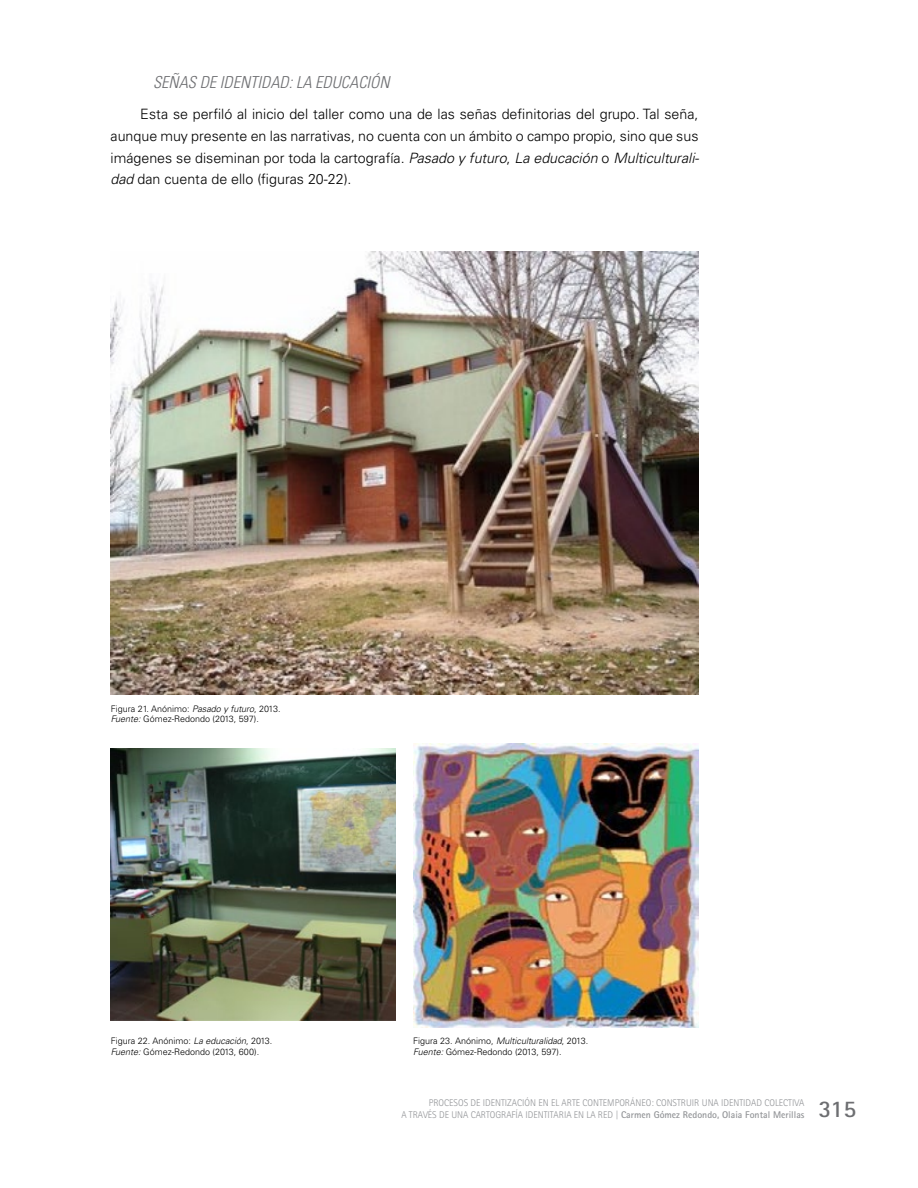
<style>
.page{position:relative;width:918px;height:1188px;background:#fff}
.page>*{position:absolute;margin:0;border:0;box-sizing:border-box;transform-origin:0 0}
.t1{font:700 24px "Rotis Sans Serif Std";color:#6d6e71}
.t2{font:italic 300 condensed 16.5px "Univers LT Std";color:#6d6e71}
.t3{font:300 14.25px/21.8px "Univers LT Std";color:#000;text-align:justify}
.t4{font:300 9.75px/11.7px "Rotis Sans Serif Std";color:#939598;text-align:right}
.t5{font:300 9px/10.5px "Univers LT Std";color:#000}
.s1{font-style:italic}
.s2{font-weight:700}
</style>
<div class="page">
<img style="left:111px;top:252px;width:587px;height:442px">
<img style="left:111px;top:749px;width:284px;height:271px">
<img style="left:413px;top:744px;width:285px;height:283px">
<p class="t2" style="left:153px;top:72px;width:238px">SEÑAS DE IDENTIDAD: LA EDUCACIÓN</p>
<p class="t3" style="left:111px;top:103px;width:590px;text-indent:30px">Esta se perfiló al inicio del taller como una de las señas definitorias del grupo. Tal seña, aunque muy presente en las narrativas, no cuenta con un ámbito o campo propio, sino que sus imágenes se diseminan por toda la cartografía. <span class="s1">Pasado y futuro</span>, <span class="s1">La educación</span> o <span class="s1">Multiculturali&shy;dad</span> dan cuenta de ello (figuras 20-22).</p>
<p class="t5" style="left:111px;top:704px;width:171px">Figura 21. Anónimo: <span class="s1">Pasado y futuro</span>, 2013.<br><span class="s1">Fuente:</span> Gómez-Redondo (2013, 597).</p>
<p class="t5" style="left:111px;top:1036px;width:163px">Figura 22. Anónimo: <span class="s1">La educación</span>, 2013.<br><span class="s1">Fuente:</span> Gómez-Redondo (2013, 600).</p>
<p class="t5" style="left:413px;top:1036px;width:176px">Figura 23. Anónimo, <span class="s1">Multiculturalidad</span>, 2013.<br><span class="s1">Fuente:</span> Gómez-Redondo (2013, 597).</p>
<p class="t4" style="left:401px;top:1097px;width:405px">PROCESOS DE IDENTIZACIÓN EN EL ARTE CONTEMPORÁNEO: CONSTRUIR UNA IDENTIDAD COLECTIVA<br>A TRAVÉS DE UNA CARTOGRAFÍA IDENTITARIA EN LA RED | <span class="s2">Carmen Gómez Redondo, Olaia Fontal Merillas</span></p>
<h1 class="t1" style="left:819px;top:1094px;width:39px">315</h1>
</div>
